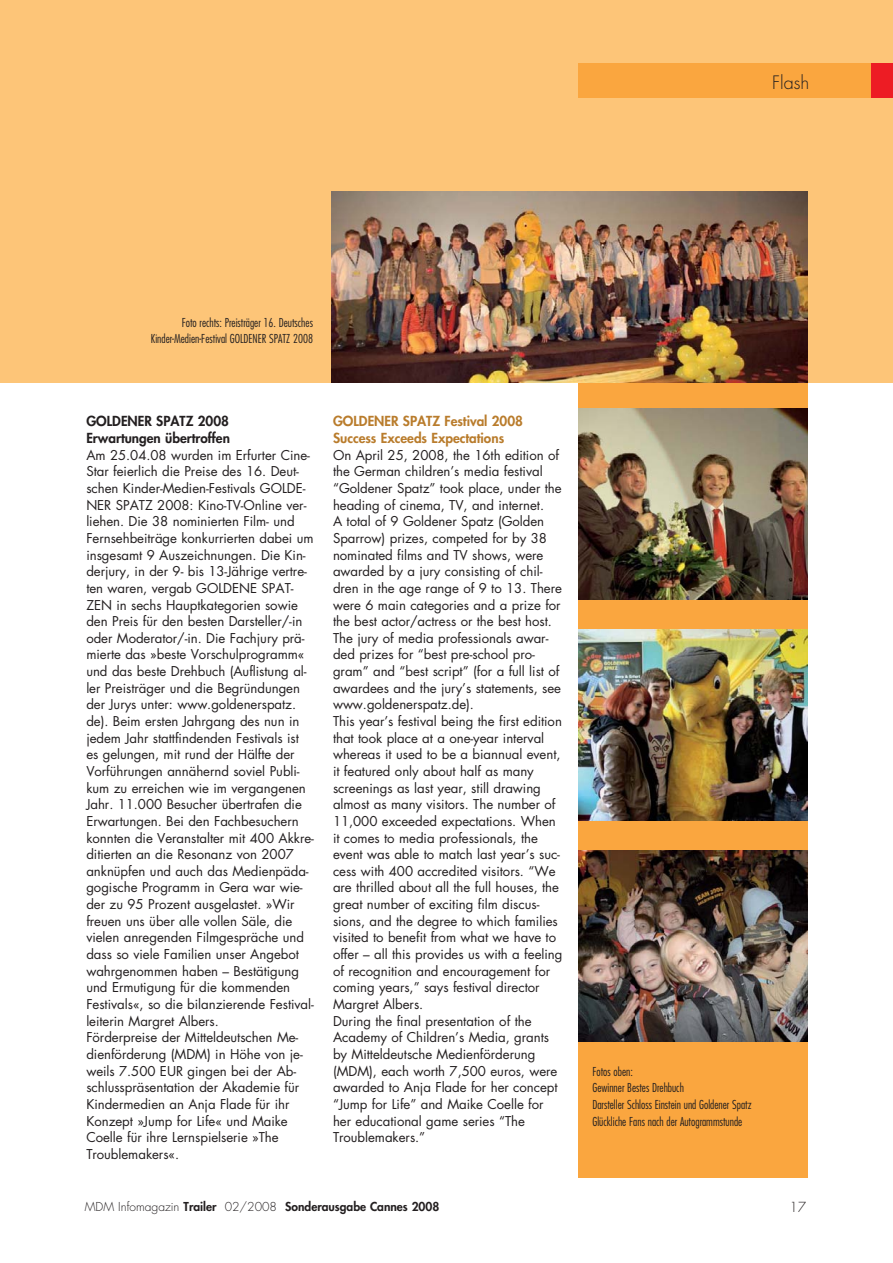
<style>
.page{position:relative;width:893px;height:1263px;background:#fff}
.page>*{position:absolute;margin:0;border:0;box-sizing:border-box;transform-origin:0 0}
.t1{font:300 18px "Futura";color:#231f20}
.t2{font:800 13.5px/16.6px "Futura";color:#b97c2c}
.t3{font:800 13.5px/16.6px "Futura";color:#231f20}
.t4{font:300 13.5px "Futura";color:#231f20}
.t5{font:13.2px/16.6px "Futura LT";letter-spacing:-.005em;color:#231f20}
.t6{font:300 condensed 12px/16.6px "Futura";color:#231f20;text-align:right}
.t7{font:800 12px "Futura";color:#231f20}
.s1{font-weight:300}
</style>
<div class="page">
<div style="left:0;top:0;width:892px;height:383px;background:#fdc578"></div>
<div style="left:578px;top:191px;width:230px;height:987px;background:#faa63f"></div>
<div style="left:578px;top:64px;width:314px;height:34px;background:#faa63f"></div>
<div style="left:871px;top:64px;width:21px;height:34px;background:#ed1c24"></div>
<img style="left:578px;top:408px;width:230px;height:192px">
<img style="left:578px;top:629px;width:230px;height:192px">
<img style="left:578px;top:850px;width:230px;height:192px">
<img style="left:331px;top:191px;width:477px;height:192px">
<h1 class="t1" style="left:772px;top:74px;width:39px">Flash</h1>
<p class="t6" style="left:151px;top:315px;width:164px">Foto rechts: Preisträger 16. Deutsches<br>Kinder-Medien-Festival GOLDENER SPATZ 2008</p>
<p class="t3" style="left:86px;top:414px;width:145px">GOLDENER SPATZ 2008<br>Erwartungen übertroffen</p>
<p class="t5" style="left:86px;top:448px;width:229px">Am 25.04.08 wurden im Erfurter Cine-Star feierlich die Preise des 16. Deut&shy;schen Kinder-Medien-Festivals GOLDE-NER SPATZ 2008: Kino-TV-Online ver&shy;liehen. Die 38 nominierten Film- und Fernsehbeiträge konkurrierten dabei um insgesamt 9 Auszeichnungen. Die Kin&shy;derjury, in der 9- bis 13-Jährige vertre&shy;ten waren, vergab GOLDENE SPAT-ZEN in sechs Hauptkategorien sowie den Preis für den besten Darsteller/-in oder Moderator/-in. Die Fachjury prä&shy;mierte das »beste Vorschulprogramm« und das beste Drehbuch (Auflistung al&shy;ler Preisträger und die Begründungen der Jurys unter: www.goldenerspatz. de). Beim ersten Jahrgang des nun in jedem Jahr stattfindenden Festivals ist es gelungen, mit rund der Hälfte der Vorführungen annähernd soviel Publi&shy;kum zu erreichen wie im vergangenen Jahr. 11.000 Besucher übertrafen die Erwartungen. Bei den Fachbesuchern konnten die Veranstalter mit 400 Akkre&shy;ditierten an die Resonanz von 2007 anknüpfen und auch das Medienpäda&shy;gogische Programm in Gera war wie&shy;der zu 95 Prozent ausgelastet. »Wir freuen uns über alle vollen Säle, die vielen anregenden Filmgespräche und dass so viele Familien unser Angebot wahrgenommen haben – Bestätigung und Ermutigung für die kommenden Festivals«, so die bilanzierende Festival&shy;leiterin Margret Albers.<br>Förderpreise der Mitteldeutschen Me&shy;dienförderung (MDM) in Höhe von je&shy;weils 7.500 EUR gingen bei der Ab&shy;schlusspräsentation der Akademie für Kindermedien an Anja Flade für ihr Konzept »Jump for Life« und Maike Coelle für ihre Lernspielserie »The Troublemakers«.</p>
<p class="t2" style="left:333px;top:414px;width:191px">GOLDENER SPATZ Festival 2008<br>Success Exceeds Expectations</p>
<p class="t5" style="left:333px;top:448px;width:231px">On April 25, 2008, the 16th edition of the German children’s media festival “Goldener Spatz” took place, under the heading of cinema, TV, and internet.<br>A total of 9 Goldener Spatz (Golden Sparrow) prizes, competed for by 38 nominated films and TV shows, were awarded by a jury consisting of chil&shy;dren in the age range of 9 to 13. There were 6 main categories and a prize for the best actor/actress or the best host.<br>The jury of media professionals awar&shy;ded prizes for “best pre-school pro&shy;gram” and “best script” (for a full list of awardees and the jury’s statements, see www.goldenerspatz.de).<br>This year’s festival being the first edition that took place at a one-year interval whereas it used to be a biannual event, it featured only about half as many screenings as last year, still drawing almost as many visitors. The number of 11,000 exceeded expectations. When it comes to media professionals, the event was able to match last year’s suc&shy;cess with 400 accredited visitors. “We are thrilled about all the full houses, the great number of exciting film discus&shy;sions, and the degree to which families visited to benefit from what we have to offer – all this provides us with a feeling of recognition and encouragement for coming years,” says festival director Margret Albers.<br>During the final presentation of the Academy of Children’s Media, grants by Mitteldeutsche Medienförderung (MDM), each worth 7,500 euros, were awarded to Anja Flade for her concept “Jump for Life” and Maike Coelle for her educational game series “The Troublemakers.”</p>
<p class="t6" style="left:592px;top:1064px;width:161px;text-align:left">Fotos oben:<br>Gewinner Bestes Drehbuch<br>Darsteller Schloss Einstein und Goldener Spatz<br>Glückliche Fans nach der Autogrammstunde</p>
<p class="t7" style="left:85px;top:1201px;width:356px"><span class="s1">MDM Infomagazin</span> Trailer <span class="s1">02/2008</span> Sonderausgabe Cannes 2008</p>
<p class="t4" style="left:789px;top:1201px;width:18px">17</p>
</div>
